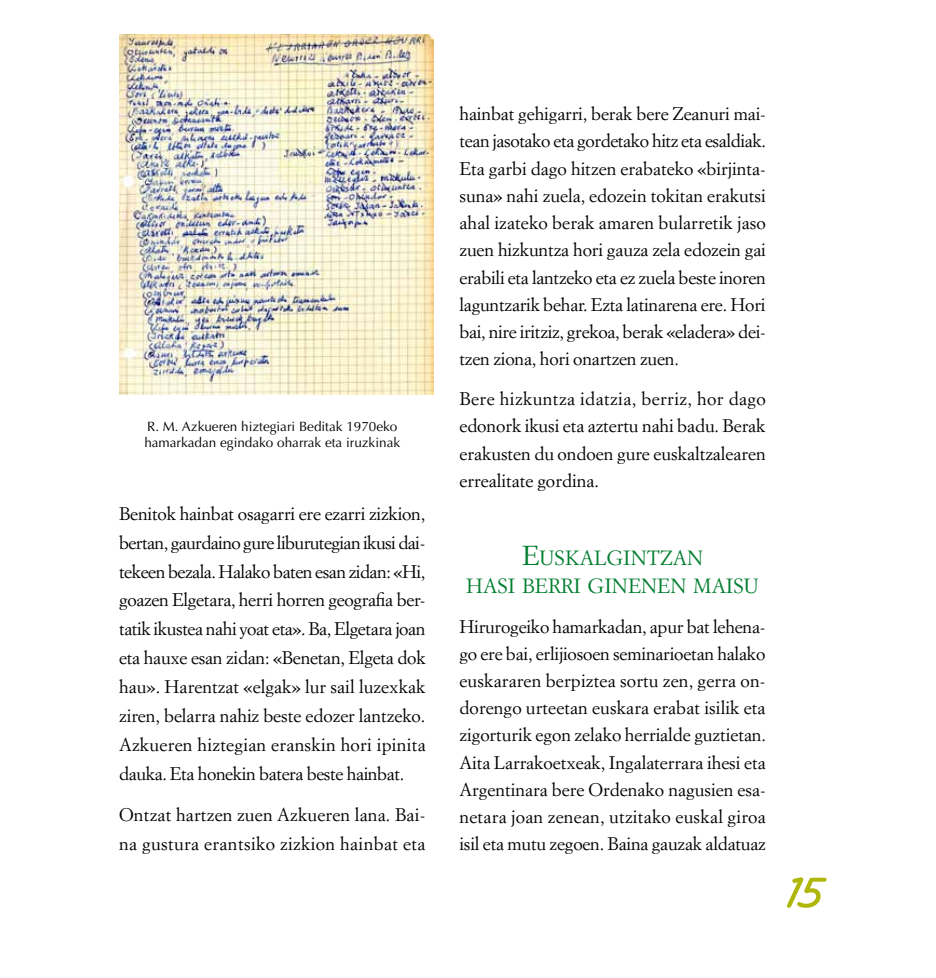
<style>
.page{position:relative;width:936px;height:978px;background:#fff}
.page>*{position:absolute;margin:0;border:0;box-sizing:border-box;transform-origin:0 0}
.t1{font:54px "Santa Fe Let Plain";color:#afb70a}
.t2{font:20.25px/27.3px "Simoncini Garamond Std";color:#007d2e;text-align:center}
.t3{font:18px/27.3px "Simoncini Garamond Std";letter-spacing:-.005em;color:#000;text-align:justify}
.t4{font:18px/29px "Simoncini Garamond Std";letter-spacing:.02em;color:#000}
.t5{font:13.5px/16.2px "Optima LT Std";color:#000}
.s1{font-size:27px}
</style>
<div class="page">
<img style="left:119px;top:34px;width:315px;height:360px">
<p class="t5" style="left:144px;top:418px;width:257px">R. M. Azkueren hiztegiari Beditak 1970eko hamarkadan egindako oharrak eta iruzkinak</p>
<p class="t3" style="left:119px;top:499px;width:308px;line-height:29px">Benitok hainbat osagarri ere ezarri zizkion, bertan, gaurdaino gure liburutegian ikusi dai&shy;tekeen bezala. Halako baten esan zidan: «Hi, goazen Elgetara, herri horren geografia ber&shy;tatik ikustea nahi yoat eta». Ba, Elgetara joan eta hauxe esan zidan: «Benetan, Elgeta dok hau». Harentzat «elgak» lur sail luzexkak ziren, belarra nahiz beste edozer lantzeko.<br>Azkueren hiztegian eranskin hori ipinita dauka. Eta honekin batera beste hainbat.</p>
<p class="t4" style="left:119px;top:800px;width:308px">Ontzat hartzen zuen Azkueren lana. Bai&shy;na gustura erantsiko zizkion hainbat eta</p>
<p class="t3" style="left:459px;top:100px;width:308px;text-align:left">hainbat gehigarri, berak bere Zeanuri mai&shy;tean jasotako eta gordetako hitz eta esaldiak.<br>Eta garbi dago hitzen erabateko «birjinta&shy;suna» nahi zuela, edozein tokitan erakutsi ahal izateko berak amaren bularretik jaso zuen hizkuntza hori gauza zela edozein gai erabili eta lantzeko eta ez zuela beste inoren laguntzarik behar. Ezta latinarena ere. Hori bai, nire iritziz, grekoa, berak «eladera» dei&shy;tzen ziona, hori onartzen zuen.</p>
<p class="t3" style="left:459px;top:385px;width:308px">Bere hizkuntza idatzia, berriz, hor dago edonork ikusi eta aztertu nahi badu. Berak erakusten du ondoen gure euskaltzalearen errealitate gordina.</p>
<p class="t2" style="left:466px;top:544px;width:294px"><span class="s1">E</span>USKALGINTZAN<br>HASI BERRI GINENEN MAISU</p>
<p class="t3" style="left:459px;top:612px;width:308px">Hirurogeiko hamarkadan, apur bat lehena&shy;go ere bai, erlijiosoen seminarioetan halako euskararen berpiztea sortu zen, gerra on&shy;dorengo urteetan euskara erabat isilik eta zigorturik egon zelako herrialde guztietan.<br>Aita Larrakoetxeak, Ingalaterrara ihesi eta Argentinara bere Ordenako nagusien esa&shy;netara joan zenean, utzitako euskal giroa isil eta mutu zegoen. Baina gauzak aldatuaz</p>
<h1 class="t1" style="left:787px;top:871px;width:36px">15</h1>
</div>
